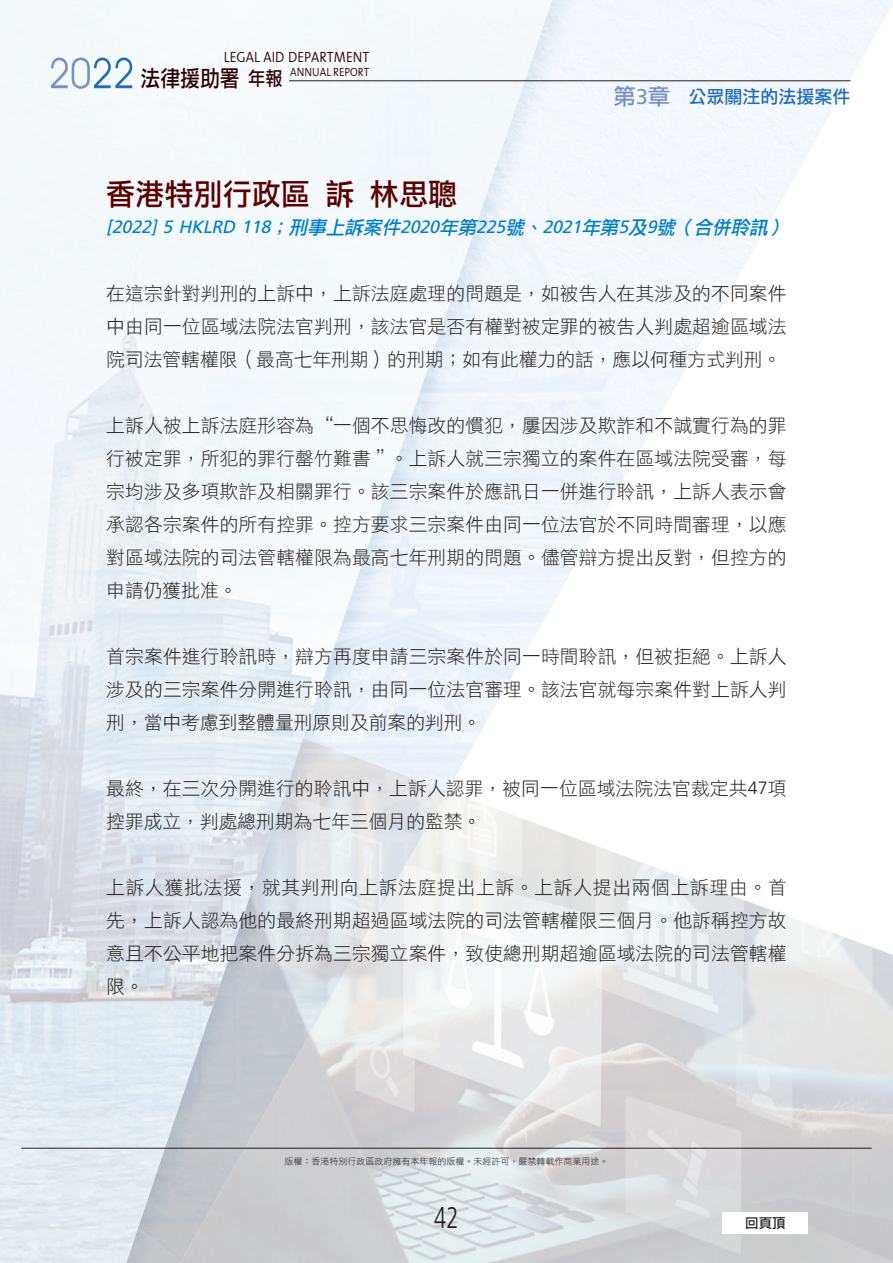
<style>
.page{position:relative;width:893px;height:1263px;background:#fff}
.page>*{position:absolute;margin:0;border:0;box-sizing:border-box;transform-origin:0 0}
.t1{font:30px "DF Li Hei Md WIN BF";color:#5a0202}
.t2{font:300 30px "Frutiger LT Std";color:#231f20;scale:.73 1}
.t3{font:22.5px "DF Li Hei Md WIN BF";color:#2c0000;scale:.88 1}
.t4{font:19.5px "DF Li Hei Md WIN BF";color:#2c0000;scale:.88 1}
.t5{font:18.75px/33px "DF Li Hei W3 WIN BF";letter-spacing:.01em;color:#231f20;text-align:justify}
.t6{font:18px "DF Li Hei Md WIN BF";color:#226db6}
.t7{font:italic 17.85px "Frutiger LT Std";color:#007fc5}
.t8{font:15px "The Sans Semi Light Caps";color:#2c0000;scale:.9 1}
.t9{font:13.5px "DF Li Hei Md WIN BF";color:#231f20}
.t10{font:12px "The Sans Semi Light Caps";color:#2c0000;scale:.9 1}
.t11{font:9px "DF Li Hei W3 WIN BF";color:#231f20}
.s1{font-size:22.5px;color:#7790c9}
.s2{font-family:"Frutiger LT Std";font-size:21.3px;color:#7790c9}
.s3{font-family:"DF Li Hei Md WIN BF";font-size:18.75px}
.s4{font-family:"Frutiger LT Std";font-weight:300;font-size:17.85px}
</style>
<div class="page">
<div style="left:0;top:0;width:505px;height:308px;background:#f4f8fb"></div>
<img style="left:504px;top:0;width:52px;height:142px">
<img style="left:0;top:307px;width:297px;height:641px">
<img style="left:297px;top:307px;width:151px;height:161px">
<img style="left:297px;top:468px;width:97px;height:160px">
<img style="left:297px;top:628px;width:43px;height:110px">
<img style="left:0;top:948px;width:178px;height:315px">
<img style="left:592px;top:844px;width:157px;height:419px">
<img style="left:383px;top:791px;width:209px;height:472px">
<img style="left:249px;top:738px;width:198px;height:159px">
<img style="left:178px;top:897px;width:162px;height:213px">
<img style="left:340px;top:897px;width:47px;height:84px">
<img style="left:124px;top:1109px;width:54px;height:154px">
<img style="left:178px;top:1110px;width:89px;height:106px">
<img style="left:178px;top:1216px;width:29px;height:47px">
<svg style="left:51px;top:58px;width:81px;height:31px"></svg>
<hr style="left:289px;top:80px;width:561px;height:1px;background:#231f20">
<hr style="left:21px;top:1148px;width:851px;height:1px;background:#231f20">
<div style="left:723px;top:1212px;width:85px;height:21px;background:#fff"></div>
<p class="t8" style="left:224px;top:44px;width:163px">LEGAL AID DEPARTMENT</p>
<p class="t3" style="left:141px;top:67px;width:114px">法律援助署</p>
<p class="t10" style="left:290px;top:62px;width:89px">ANNUAL REPORT</p>
<p class="t4" style="left:248px;top:68px;width:41px">年報</p>
<p class="t6" style="left:614px;top:87px;width:238px"><span class="s1">第</span><span class="s2">3</span><span class="s1">章</span> 公眾關注的法援案件</p>
<h1 class="t1" style="left:106px;top:179px;width:352px">香港特別行政區 訴 林思聰</h1>
<p class="t7" style="left:106px;top:216px;width:686px">[2022] 5 HKLRD 118<span class="s3">；刑事上訴案件</span>2020<span class="s3">年第</span>225<span class="s3">號、</span>2021<span class="s3">年第</span>5<span class="s3">及</span>9<span class="s3">號（合併聆訊）</span></p>
<p class="t5" style="left:106px;top:276px;width:682px">在這宗針對判刑的上訴中，上訴法庭處理的問題是，如被告人在其涉及的不同案件中由同一位區域法院法官判刑，該法官是否有權對被定罪的被告人判處超逾區域法院司法管轄權限（最高七年刑期）的刑期；如有此權力的話，應以何種方式判刑。</p>
<p class="t5" style="left:106px;top:408px;width:682px">上訴人被上訴法庭形容為“一個不思悔改的慣犯，屢因涉及欺詐和不誠實行為的罪行被定罪，所犯的罪行罄竹難書＂。上訴人就三宗獨立的案件在區域法院受審，每宗均涉及多項欺詐及相關罪行。該三宗案件於應訊日一併進行聆訊，上訴人表示會承認各宗案件的所有控罪。控方要求三宗案件由同一位法官於不同時間審理，以應對區域法院的司法管轄權限為最高七年刑期的問題。儘管辯方提出反對，但控方的申請仍獲批准。</p>
<p class="t5" style="left:106px;top:639px;width:682px">首宗案件進行聆訊時，辯方再度申請三宗案件於同一時間聆訊，但被拒絕。上訴人涉及的三宗案件分開進行聆訊，由同一位法官審理。該法官就每宗案件對上訴人判刑，當中考慮到整體量刑原則及前案的判刑。</p>
<p class="t5" style="left:106px;top:771px;width:682px">最終，在三次分開進行的聆訊中，上訴人認罪，被同一位區域法院法官裁定共<span class="s4">47</span>項控罪成立，判處總刑期為七年三個月的監禁。</p>
<p class="t5" style="left:106px;top:870px;width:682px">上訴人獲批法援，就其判刑向上訴法庭提出上訴。上訴人提出兩個上訴理由。首先，上訴人認為他的最終刑期超過區域法院的司法管轄權限三個月。他訴稱控方故意且不公平地把案件分拆為三宗獨立案件，致使總刑期超逾區域法院的司法管轄權限。</p>
<p class="t11" style="left:284px;top:1157px;width:326px">版權：香港特別行政區政府擁有本年報的版權。未經許可，嚴禁轉載作商業用途。</p>
<h1 class="t2" style="left:434px;top:1201px;width:35px">42</h1>
<p class="t9" style="left:745px;top:1216px;width:42px">回頁頂</p>
</div>
